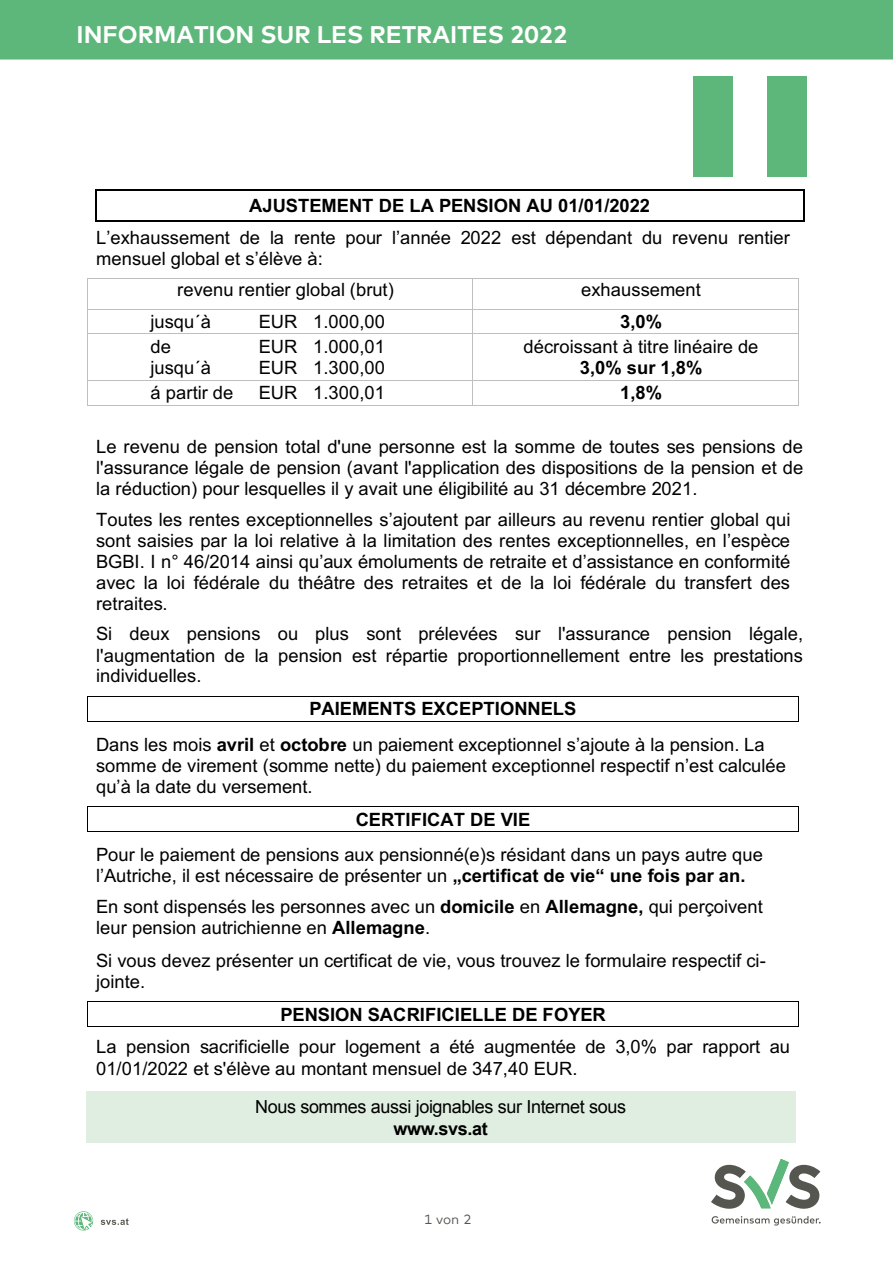
<style>
.page{position:relative;width:893px;height:1263px;background:#fff}
.page>*{position:absolute;margin:0;border:0;box-sizing:border-box;transform-origin:0 0}
.t1{font:700 24px "Mark Offc Pro";color:#fff}
.t2{font:18.3px/21.1px "Arial";letter-spacing:.005em;color:#000}
.t3{font:700 18.3px "Arial";color:#000}
.t4{font:18px "Arial";letter-spacing:-.02em;color:#000}
.t5{font:700 18px "Arial";letter-spacing:-.02em;color:#000}
.t6{font:13.5px "Mark Offc Pro";color:#575651}
.s1{font-weight:700}
</style>
<div class="page">
<div style="left:0;top:0;width:893px;height:60px;background:#5db77a"></div>
<svg style="left:711px;top:1159px;width:109px;height:50px"></svg>
<svg style="left:712px;top:1216px;width:109px;height:9px"></svg>
<svg style="left:101px;top:1218px;width:28px;height:7px"></svg>
<svg style="left:74px;top:1211px;width:19px;height:19px"></svg>
<hr style="left:96px;top:190px;width:707px;height:1px;background:#000">
<hr style="left:96px;top:221px;width:707px;height:1px;background:#000">
<hr style="left:95px;top:191px;width:1px;height:30px;background:#000">
<hr style="left:803px;top:191px;width:1px;height:30px;background:#000">
<hr style="left:88px;top:278px;width:384px;height:1px;background:#bfbfbf">
<hr style="left:473px;top:278px;width:325px;height:1px;background:#bfbfbf">
<hr style="left:87px;top:278px;width:1px;height:31px;background:#bfbfbf">
<hr style="left:472px;top:278px;width:1px;height:31px;background:#bfbfbf">
<hr style="left:798px;top:278px;width:1px;height:31px;background:#bfbfbf">
<hr style="left:88px;top:309px;width:384px;height:1px;background:#bfbfbf">
<hr style="left:473px;top:309px;width:325px;height:1px;background:#bfbfbf">
<svg style="left:87px;top:309px;width:1px;height:25px"></svg>
<hr style="left:88px;top:334px;width:384px;height:1px;background:#bfbfbf">
<svg style="left:472px;top:309px;width:1px;height:25px"></svg>
<hr style="left:473px;top:334px;width:325px;height:1px;background:#bfbfbf">
<svg style="left:798px;top:309px;width:1px;height:25px"></svg>
<hr style="left:87px;top:334px;width:1px;height:46px;background:#bfbfbf">
<hr style="left:472px;top:334px;width:1px;height:46px;background:#bfbfbf">
<hr style="left:798px;top:334px;width:1px;height:46px;background:#bfbfbf">
<hr style="left:88px;top:380px;width:384px;height:1px;background:#bfbfbf">
<hr style="left:473px;top:380px;width:325px;height:1px;background:#bfbfbf">
<svg style="left:87px;top:380px;width:1px;height:26px"></svg>
<hr style="left:88px;top:405px;width:384px;height:1px;background:#bfbfbf">
<svg style="left:472px;top:380px;width:1px;height:26px"></svg>
<hr style="left:473px;top:405px;width:325px;height:1px;background:#bfbfbf">
<svg style="left:798px;top:380px;width:1px;height:26px"></svg>
<hr style="left:88px;top:696px;width:710px;height:1px;background:#000">
<hr style="left:88px;top:721px;width:710px;height:1px;background:#000">
<svg style="left:87px;top:696px;width:1px;height:26px"></svg>
<svg style="left:798px;top:696px;width:1px;height:26px"></svg>
<hr style="left:88px;top:806px;width:710px;height:1px;background:#000">
<hr style="left:88px;top:831px;width:710px;height:1px;background:#000">
<svg style="left:87px;top:806px;width:1px;height:26px"></svg>
<svg style="left:798px;top:806px;width:1px;height:26px"></svg>
<hr style="left:88px;top:1001px;width:710px;height:1px;background:#000">
<hr style="left:88px;top:1026px;width:710px;height:1px;background:#000">
<svg style="left:87px;top:1001px;width:1px;height:26px"></svg>
<svg style="left:798px;top:1001px;width:1px;height:26px"></svg>
<div style="left:86px;top:1092px;width:709px;height:51px;background:#dfeee0"></div>
<div style="left:767px;top:77px;width:39px;height:100px;background:#5db77a"></div>
<div style="left:693px;top:77px;width:40px;height:100px;background:#5db77a"></div>
<h1 class="t1" style="left:77px;top:16px;width:493px">INFORMATION SUR LES RETRAITES 2022</h1>
<p class="t3" style="left:249px;top:193px;width:402px">AJUSTEMENT DE LA PENSION AU 01/01/2022</p>
<p class="t2" style="left:96px;top:227px;width:695px">L’exhaussement de la rente pour l’année 2022 est dépendant du revenu rentier mensuel global et s’élève à:</p>
<p class="t2" style="left:177px;top:279px;width:218px">revenu rentier global (brut)</p>
<p class="t2" style="left:581px;top:279px;width:121px">exhaussement</p>
<p class="t2" style="left:150px;top:311px;width:62px">jusqu´à</p>
<p class="t2" style="left:259px;top:311px;width:128px">EUR 1.000,00</p>
<p class="t3" style="left:620px;top:309px;width:44px">3,0%</p>
<p class="t2" style="left:150px;top:336px;width:22px">de</p>
<p class="t2" style="left:259px;top:336px;width:128px">EUR 1.000,01</p>
<p class="t2" style="left:150px;top:357px;width:62px">jusqu´à</p>
<p class="t2" style="left:259px;top:357px;width:128px">EUR 1.300,00</p>
<p class="t2" style="left:523px;top:336px;width:236px">décroissant à titre linéaire de</p>
<p class="t3" style="left:580px;top:355px;width:124px">3,0% sur 1,8%</p>
<p class="t2" style="left:150px;top:382px;width:84px">á partir de</p>
<p class="t2" style="left:259px;top:382px;width:128px">EUR 1.300,01</p>
<p class="t3" style="left:620px;top:380px;width:44px">1,8%</p>
<p class="t2" style="left:96px;top:436px;width:709px;text-align:justify">Le revenu de pension total d'une personne est la somme de toutes ses pensions de l'assurance légale de pension (avant l'application des dispositions de la pension et de la réduction) pour lesquelles il y avait une éligibilité au 31 décembre 2021.</p>
<p class="t2" style="left:96px;top:508px;width:696px;text-align:justify">Toutes les rentes exceptionnelles s’ajoutent par ailleurs au revenu rentier global qui sont saisies par la loi relative à la limitation des rentes exceptionnelles, en l’espèce BGBI. I n° 46/2014 ainsi qu’aux émoluments de retraite et d’assistance en conformité avec la loi fédérale du théâtre des retraites et de la loi fédérale du transfert des retraites.</p>
<p class="t2" style="left:96px;top:623px;width:709px;text-align:justify">Si deux pensions ou plus sont prélevées sur l'assurance pension légale, l'augmentation de la pension est répartie proportionnellement entre les prestations individuelles.</p>
<p class="t2" style="left:96px;top:691px;width:670px;line-height:35.5px;text-indent:213px"><span class="s1">PAIEMENTS EXCEPTIONNELS<br></span>Dans les mois <span class="s1">avril</span> et <span class="s1">octobre</span> un paiement exceptionnel s’ajoute à la pension. La</p>
<p class="t2" style="left:96px;top:755px;width:691px">somme de virement (somme nette) du paiement exceptionnel respectif n’est calculée qu’à la date du versement.</p>
<p class="t3" style="left:356px;top:806px;width:176px">CERTIFICAT DE VIE</p>
<p class="t2" style="left:96px;top:844px;width:668px">Pour le paiement de pensions aux pensionné(e)s résidant dans un pays autre que l’Autriche, il est nécessaire de présenter un <span class="s1">„certificat de vie“ une fois par an.</span></p>
<p class="t2" style="left:96px;top:896px;width:668px">En sont dispensés les personnes avec un <span class="s1">domicile</span> en <span class="s1">Allemagne,</span> qui perçoivent leur pension autrichienne en <span class="s1">Allemagne</span>.</p>
<p class="t2" style="left:96px;top:950px;width:671px">Si vous devez présenter un certificat de vie, vous trouvez le formulaire respectif ci&shy;jointe.</p>
<p class="t3" style="left:280px;top:1001px;width:327px">PENSION SACRIFICIELLE DE FOYER</p>
<p class="t2" style="left:96px;top:1036px;width:695px">La pension sacrificielle pour logement a été augmentée de 3,0% par rapport au<br>01/01/2022 et s'élève au montant mensuel de 347,40 EUR.</p>
<p class="t4" style="left:255px;top:1094px;width:372px">Nous sommes aussi joignables sur Internet sous</p>
<p class="t5" style="left:394px;top:1117px;width:96px">www.svs.at</p>
<p class="t6" style="left:424px;top:1209px;width:49px">1 von 2</p>
</div>
